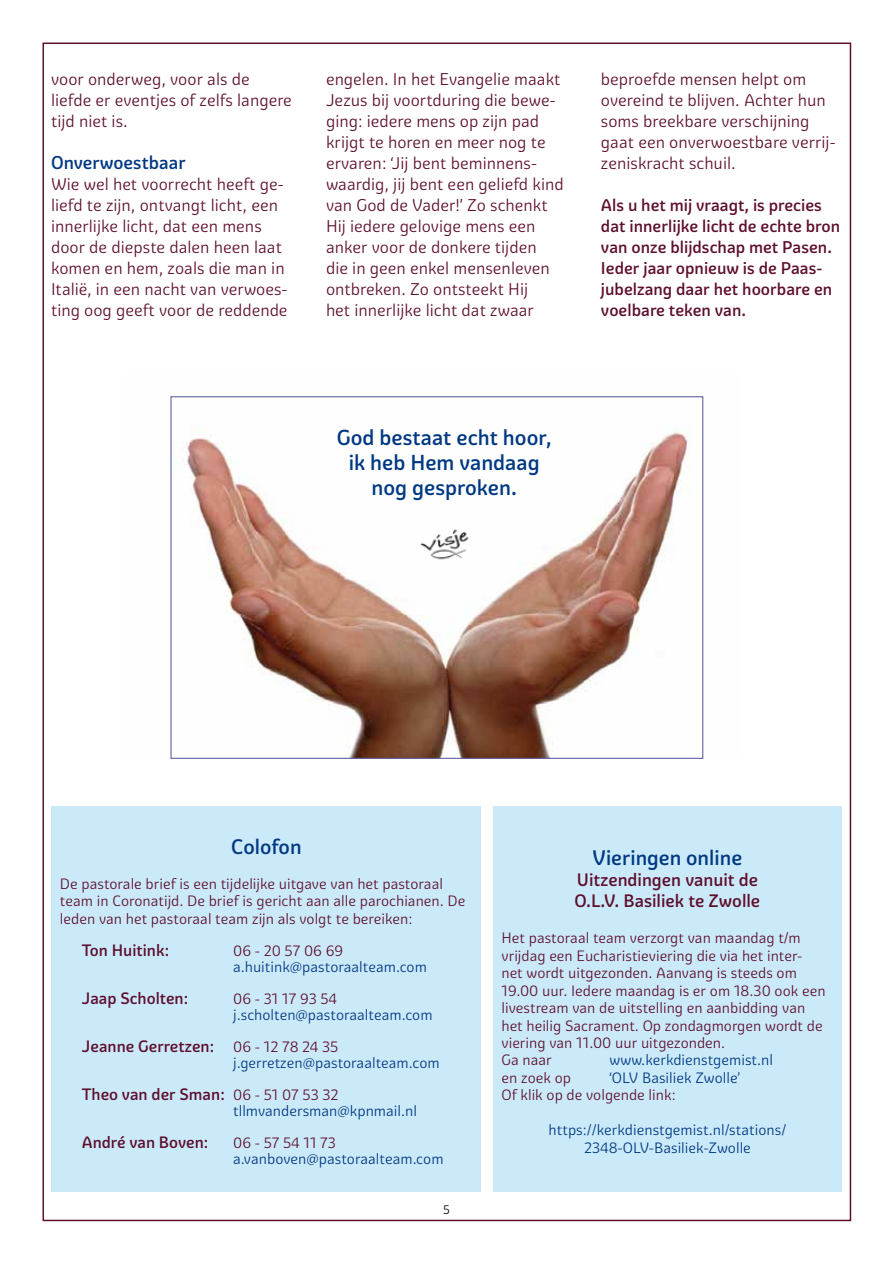
<style>
.page{position:relative;width:893px;height:1263px;background:#fff}
.page>*{position:absolute;margin:0;border:0;box-sizing:border-box;transform-origin:0 0}
.t1{font:500 21px/25.2px "Graviola";color:#003882;text-align:center}
.t2{font:500 20.4px "Graviola";color:#003882}
.t3{font:500 18px "Graviola";color:#003882}
.t4{font:500 17.4px/21px "Graviola";color:#5e0f2e}
.t5{font:16.5px/21px "Graviola";color:#5e0f2e}
.t6{font:500 16.5px/21px "Graviola";color:#5e0f2e}
.t7{font:500 16.05px "Graviola";color:#5e0f2e}
.t8{font:14.55px/17.4px "Graviola";color:#5e0f2e}
.t9{font:14.55px/17.4px "Graviola";color:#003882;text-align:center}
.t10{font:12px "Graviola";color:#000}
.s1{font-weight:400;font-size:14.55px}
</style>
<div class="page">
<div style="left:52px;top:806px;width:429px;height:385px;background:#cbeaf9"></div>
<div style="left:493px;top:806px;width:349px;height:385px;background:#cbeaf9"></div>
<img style="left:174px;top:396px;width:530px;height:363px">
<img style="left:413px;top:522px;width:62px;height:45px">
<p class="t5" style="left:51px;top:68px;width:242px">voor onderweg, voor als de liefde er eventjes of zelfs langere tijd niet is.</p>
<p class="t3" style="left:51px;top:151px;width:136px">Onverwoestbaar</p>
<p class="t5" style="left:51px;top:173px;width:238px">Wie wel het voorrecht heeft ge&shy;liefd te zijn, ontvangt licht, een innerlijke licht, dat een mens door de diepste dalen heen laat komen en hem, zoals die man in<br>Italië, in een nacht van verwoes&shy;ting oog geeft voor de reddende</p>
<p class="t5" style="left:326px;top:68px;width:239px">engelen. In het Evangelie maakt<br>Jezus bij voortduring die bewe&shy;ging: iedere mens op zijn pad krijgt te horen en meer nog te ervaren: ‘Jij bent beminnens&shy;waardig, jij bent een geliefd kind van God de Vader!’ Zo schenkt<br>Hij iedere gelovige mens een anker voor de donkere tijden<br>die in geen enkel mensenleven ontbreken. Zo ontsteekt Hij<br>het innerlijke licht dat zwaar</p>
<p class="t5" style="left:601px;top:68px;width:236px">beproefde mensen helpt om overeind te blijven. Achter hun soms breekbare verschijning gaat een onverwoestbare verrij&shy;zeniskracht schuil.</p>
<p class="t6" style="left:601px;top:194px;width:241px">Als u het mij vraagt, is precies dat innerlijke licht de echte bron van onze blijdschap met Pasen.<br>Ieder jaar opnieuw is de Paas&shy;jubelzang daar het hoorbare en voelbare teken van.</p>
<p class="t1" style="left:337px;top:425px;width:216px">God bestaat echt hoor, ik heb Hem vandaag nog gesproken.</p>
<p class="t2" style="left:231px;top:834px;width:72px">Colofon</p>
<p class="t8" style="left:60px;top:875px;width:407px">De pastorale brief is een tijdelijke uitgave van het pastoraal team in Coronatijd. De brief is gericht aan alle parochianen. De leden van het pastoraal team zijn als volgt te bereiken:</p>
<p class="t7" style="left:82px;top:940px;width:89px">Ton Huitink:</p>
<p class="t8" style="left:233px;top:942px;width:112px">06 - 20 57 06 69</p>
<p class="t9" style="left:233px;top:958px;width:195px">a.huitink@pastoraalteam.com</p>
<p class="t7" style="left:82px;top:988px;width:108px">Jaap Scholten:</p>
<p class="t8" style="left:233px;top:990px;width:106px">06 - 31 17 93 54</p>
<p class="t9" style="left:233px;top:1006px;width:201px">j.scholten@pastoraalteam.com</p>
<p class="t7" style="left:82px;top:1036px;width:258px">Jeanne Gerretzen: <span class="s1">06 - 12 78 24 35</span></p>
<p class="t9" style="left:233px;top:1054px;width:208px">j.gerretzen@pastoraalteam.com</p>
<p class="t7" style="left:82px;top:1084px;width:258px">Theo van der Sman: <span class="s1">06 - 51 07 53 32</span></p>
<p class="t9" style="left:233px;top:1102px;width:185px">tllmvandersman@kpnmail.nl</p>
<p class="t7" style="left:82px;top:1132px;width:128px">André van Boven:</p>
<p class="t8" style="left:233px;top:1134px;width:104px">06 - 57 54 11 73</p>
<p class="t9" style="left:233px;top:1150px;width:212px">a.vanboven@pastoraalteam.com</p>
<p class="t10" style="left:443px;top:1202px;width:8px">5</p>
<p class="t2" style="left:593px;top:845px;width:151px">Vieringen online</p>
<p class="t4" style="left:575px;top:869px;width:187px">Uitzendingen vanuit de<br>O.L.V. Basiliek te Zwolle</p>
<p class="t8" style="left:501px;top:929px;width:326px">Het pastoraal team verzorgt van maandag t/m vrijdag een Eucharistieviering die via het inter&shy;net wordt uitgezonden. Aanvang is steeds om 19.00 uur. Iedere maandag is er om 18.30 ook een livestream van de uitstelling en aanbidding van het heilig Sacrament. Op zondagmorgen wordt de viering van 11.00 uur uitgezonden.<br>Ga naar</p>
<p class="t9" style="left:609px;top:1052px;width:165px">www.kerkdienstgemist.nl</p>
<p class="t8" style="left:501px;top:1069px;width:71px">en zoek op</p>
<p class="t9" style="left:609px;top:1069px;width:132px">‘OLV Basiliek Zwolle’</p>
<p class="t8" style="left:501px;top:1087px;width:176px">Of klik op de volgende link:</p>
<p class="t9" style="left:549px;top:1121px;width:239px">https://kerkdienstgemist.nl/stations/<br>2348-OLV-Basiliek-Zwolle</p>
</div>
